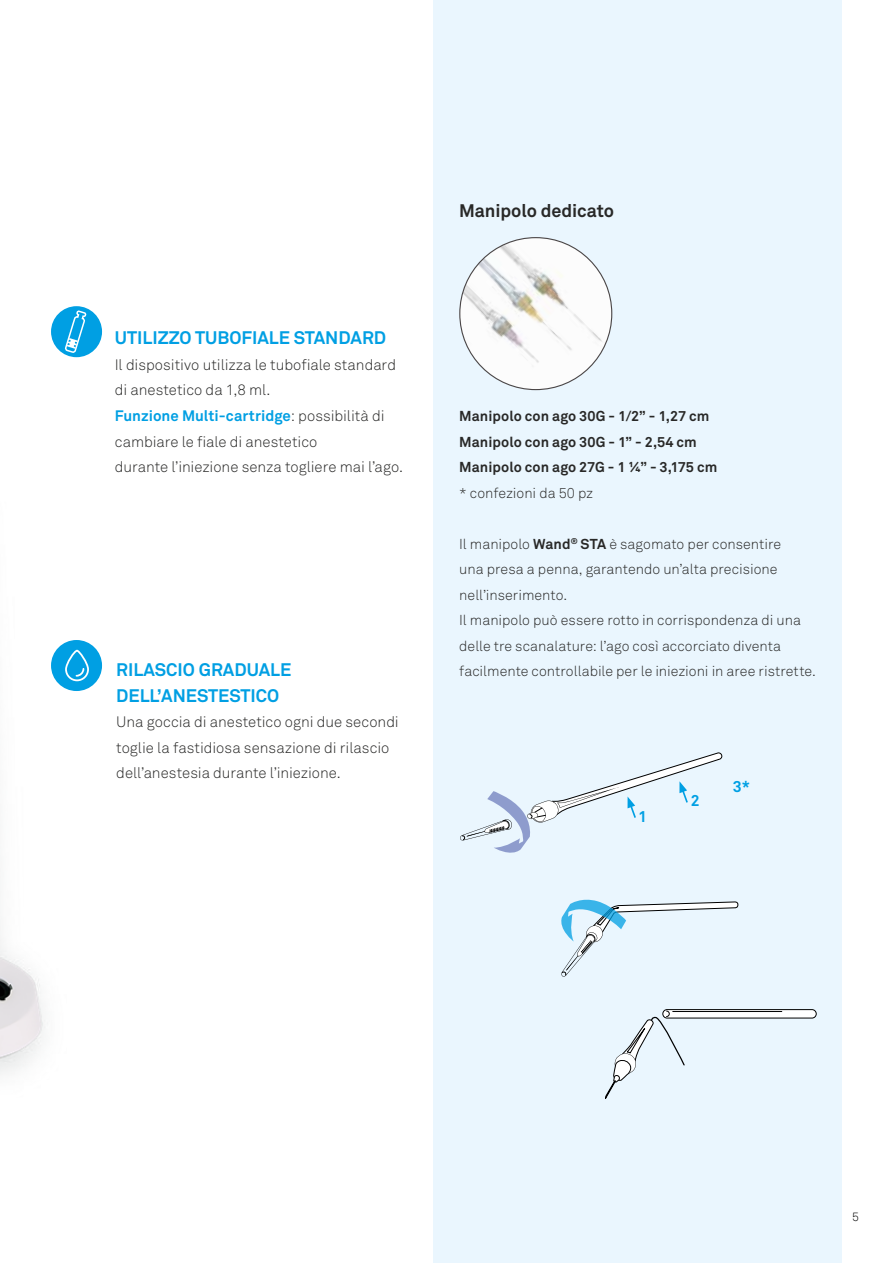
<style>
.page{position:relative;width:893px;height:1263px;background:#fff}
.page>*{position:absolute;margin:0;border:0;box-sizing:border-box;transform-origin:0 0}
.t1{font:700 18px/25.5px "Akkurat Pro";color:#009fe3}
.t2{font:700 18px "Akkurat Pro";letter-spacing:-.005em;color:#282827}
.t3{font:700 15.6px "Akkurat Pro";color:#009fe3}
.t4{font:15px/25.5px "Akkurat Light Pro";letter-spacing:-.005em;color:#282827}
.t5{font:700 15px "Akkurat Pro";color:#009fe3}
.t6{font:14.25px/25.5px "Akkurat Light Pro";color:#282827}
.t7{font:700 14.25px/25.5px "Akkurat Pro";letter-spacing:.005em;color:#282827}
.t8{font:12px "Akkurat Light Pro";color:#000}
.s1{font-family:"Akkurat Light Pro";font-weight:400;color:#282827}
.s2{font-family:"Akkurat Pro";font-weight:700}
</style>
<div class="page">
<div style="left:434px;top:0;width:408px;height:217px;background:#eaf6fe"></div>
<img style="left:0;top:306px;width:103px;height:769px">
<div style="left:51px;top:640px;width:51px;height:51px;background:#009fe3;border-radius:50%"></div>
<div style="left:65px;top:650px;width:24px;height:31px;border:2px solid #fff;border-radius:11px"></div>
<svg style="left:75px;top:668px;width:10px;height:9px"></svg>
<div style="left:434px;top:191px;width:408px;height:1072px;background:#eaf6fe"></div>
<img style="left:460px;top:238px;width:152px;height:152px;border-radius:76px">
<div style="left:51px;top:306px;width:51px;height:51px;background:#009fe3;border-radius:50%"></div>
<svg style="left:64px;top:309px;width:23px;height:44px"></svg>
<svg style="left:561px;top:899px;width:177px;height:78px"></svg>
<div style="left:663px;top:1009px;width:153px;height:9px;background:#fff;border-radius:4px"></div>
<div style="left:663px;top:1009px;width:153px;height:9px;border:1px solid #000;border-radius:4px"></div>
<svg style="left:605px;top:1011px;width:177px;height:88px"></svg>
<svg style="left:460px;top:752px;width:263px;height:101px"></svg>
<p class="t1" style="left:115px;top:326px;width:273px">UTILIZZO TUBOFIALE STANDARD</p>
<p class="t4" style="left:115px;top:352px;width:283px">Il dispositivo utilizza le tubofiale standard di anestetico da 1,8 ml.</p>
<p class="t5" style="left:115px;top:406px;width:271px">Funzione Multi-cartridge<span class="s1">: possibilità di</span></p>
<p class="t4" style="left:115px;top:429px;width:290px">cambiare le fiale di anestetico<br>durante l’iniezione senza togliere mai l’ago.</p>
<p class="t1" style="left:116px;top:657px;width:177px">RILASCIO GRADUALE<br>DELL’ANESTESTICO</p>
<p class="t4" style="left:116px;top:709px;width:284px">Una goccia di anestetico ogni due secondi toglie la fastidiosa sensazione di rilascio dell’anestesia durante l’iniezione.</p>
<p class="t2" style="left:459px;top:199px;width:156px">Manipolo dedicato</p>
<p class="t7" style="left:459px;top:403px;width:260px">Manipolo con ago 30G - 1/2” - 1,27 cm<br>Manipolo con ago 30G - 1” - 2,54 cm<br>Manipolo con ago 27G - 1 ¼” - 3,175 cm</p>
<p class="t6" style="left:459px;top:480px;width:136px">* confezioni da 50 pz</p>
<p class="t6" style="left:459px;top:531px;width:358px">Il manipolo <span class="s2">Wand</span><sup>®</sup> <span class="s2">STA</span> è sagomato per consentire<br>una presa a penna, garantendo un’alta precisione nell’inserimento.<br>Il manipolo può essere rotto in corrispondenza di una delle tre scanalature: l’ago così accorciato diventa facilmente controllabile per le iniezioni in aree ristrette.</p>
<p class="t3" style="left:638px;top:807px;width:10px">1</p>
<p class="t3" style="left:691px;top:791px;width:10px">2</p>
<p class="t3" style="left:733px;top:777px;width:19px">3*</p>
<p class="t8" style="left:852px;top:1210px;width:8px">5</p>
</div>
